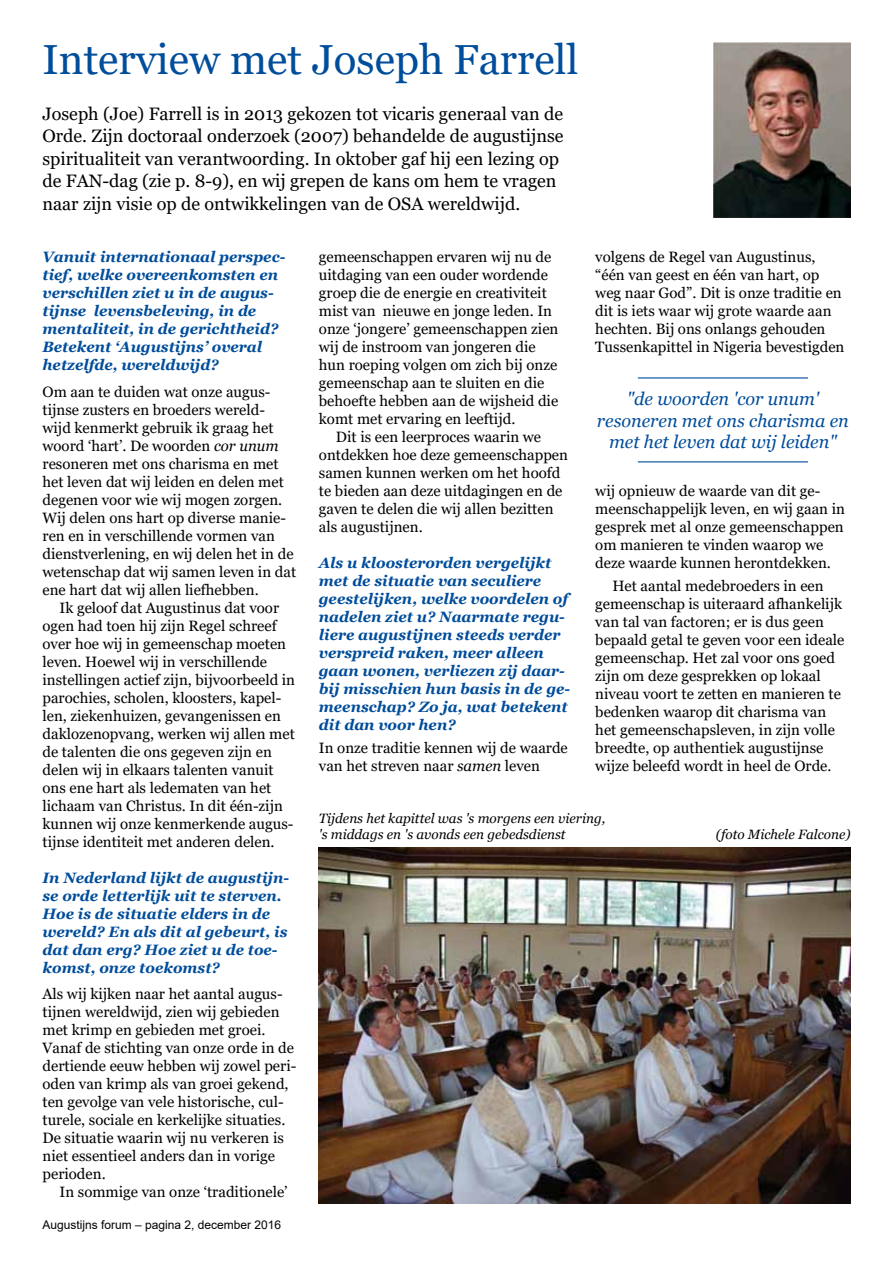
<style>
.page{position:relative;width:893px;height:1263px;background:#fff}
.page>*{position:absolute;margin:0;border:0;box-sizing:border-box;transform-origin:0 0}
.t1{font:42px "Georgia";color:#004d9b}
.t2{font:18px/22.5px "Georgia";color:#000}
.t3{font:italic 18px/21.6px "Georgia";color:#004d9b;text-align:center}
.t4{font:15px/18px "Georgia";color:#000}
.t5{font:italic 700 15px/18px "Georgia";color:#004d9b}
.t6{font:italic 13.5px/16.2px "Georgia";color:#000}
.t7{font:12px "Arial";color:#000}
.s1{font-style:italic}
</style>
<div class="page">
<img style="left:319px;top:847px;width:531px;height:356px">
<img style="left:714px;top:43px;width:136px;height:175px">
<hr style="left:638px;top:461px;width:170px;height:1px;background:#004d9b">
<hr style="left:638px;top:377px;width:170px;height:1px;background:#004d9b">
<h1 class="t1" style="left:43px;top:34px;width:538px">Interview met Joseph Farrell</h1>
<p class="t2" style="left:43px;top:103px;width:523px">Joseph (Joe) Farrell is in 2013 gekozen tot vicaris generaal van de Orde. Zijn doctoraal onderzoek (2007) behandelde de augustijnse spiritualiteit van verantwoording. In oktober gaf hij een lezing op de FAN-dag (zie p. 8-9), en wij grepen de kans om hem te vragen naar zijn visie op de ontwikkelingen van de OSA wereldwijd.</p>
<p class="t5" style="left:43px;top:248px;width:244px">Vanuit internationaal perspec&shy;tief, welke overeenkomsten en verschillen ziet u in de augus&shy;tijnse levensbeleving, in de mentaliteit, in de gerichtheid?<br>Betekent ‘Augustijns’ overal hetzelfde, wereldwijd?</p>
<p class="t4" style="left:43px;top:383px;width:255px">Om aan te duiden wat onze augus&shy;tijnse zusters en broeders wereld&shy;wijd kenmerkt gebruik ik graag het woord ‘hart’. De woorden <span class="s1">cor unum </span>resoneren met ons charisma en met het leven dat wij leiden en delen met degenen voor wie wij mogen zorgen.<br>Wij delen ons hart op diverse manie&shy;ren en in verschillende vormen van dienstverlening, en wij delen het in de wetenschap dat wij samen leven in dat ene hart dat wij allen liefhebben.</p>
<p class="t4" style="left:43px;top:599px;width:254px;text-indent:17px">Ik geloof dat Augustinus dat voor ogen had toen hij zijn Regel schreef over hoe wij in gemeenschap moeten leven. Hoewel wij in verschillende instellingen actief zijn, bijvoorbeeld in parochies, scholen, kloosters, kapel&shy;len, ziekenhuizen, gevangenissen en daklozenopvang, werken wij allen met de talenten die ons gegeven zijn en delen wij in elkaars talenten vanuit ons ene hart als ledematen van het lichaam van Christus. In dit één-zijn kunnen wij onze kenmerkende augus&shy;tijnse identiteit met anderen delen.</p>
<p class="t5" style="left:43px;top:869px;width:248px">In Nederland lijkt de augustijn&shy;se orde letterlijk uit te sterven.<br>Hoe is de situatie elders in de wereld? En als dit al gebeurt, is dat dan erg? Hoe ziet u de toe&shy;komst, onze toekomst?</p>
<p class="t4" style="left:43px;top:985px;width:255px">Als wij kijken naar het aantal augus&shy;tijnen wereldwijd, zien wij gebieden met krimp en gebieden met groei.<br>Vanaf de stichting van onze orde in de dertiende eeuw hebben wij zowel peri&shy;oden van krimp als van groei gekend, ten gevolge van vele historische, cul&shy;turele, sociale en kerkelijke situaties.<br>De situatie waarin wij nu verkeren is niet essentieel anders dan in vorige perioden.</p>
<p class="t4" style="left:60px;top:1183px;width:230px">In sommige van onze ‘traditionele’</p>
<p class="t7" style="left:43px;top:1217px;width:240px">Augustijns forum – pagina 2, december 2016</p>
<p class="t4" style="left:319px;top:248px;width:241px">gemeenschappen ervaren wij nu de uitdaging van een ouder wordende groep die de energie en creativiteit mist van nieuwe en jonge leden. In onze ‘jongere’ gemeenschappen zien wij de instroom van jongeren die hun roeping volgen om zich bij onze gemeenschap aan te sluiten en die behoefte hebben aan de wijsheid die komt met ervaring en leeftijd.</p>
<p class="t4" style="left:319px;top:428px;width:251px;text-indent:17px">Dit is een leerproces waarin we ontdekken hoe deze gemeenschappen samen kunnen werken om het hoofd te bieden aan deze uitdagingen en de gaven te delen die wij allen bezitten als augustijnen.</p>
<p class="t5" style="left:319px;top:554px;width:253px">Als u kloosterorden vergelijkt met de situatie van seculiere geestelijken, welke voordelen of nadelen ziet u? Naarmate regu&shy;liere augustijnen steeds verder verspreid raken, meer alleen gaan wonen, verliezen zij daar&shy;bij misschien hun basis in de ge&shy;meenschap? Zo ja, wat betekent dit dan voor hen?</p>
<p class="t4" style="left:319px;top:739px;width:250px">In onze traditie kennen wij de waarde van het streven naar <span class="s1">samen</span> leven</p>
<p class="t4" style="left:595px;top:248px;width:251px">volgens de Regel van Augustinus, “één van geest en één van hart, op weg naar God”. Dit is onze traditie en dit is iets waar wij grote waarde aan hechten. Bij ons onlangs gehouden Tussenkapittel in Nigeria bevestigden</p>
<p class="t3" style="left:597px;top:388px;width:253px">"de woorden 'cor unum' resoneren met ons charisma en met het leven dat wij leiden"</p>
<p class="t4" style="left:595px;top:482px;width:251px">wij opnieuw de waarde van dit ge&shy;meenschappelijk leven, en wij gaan in gesprek met al onze gemeenschappen om manieren te vinden waarop we deze waarde kunnen herontdekken.</p>
<p class="t4" style="left:595px;top:577px;width:251px;text-indent:17px">Het aantal medebroeders in een gemeenschap is uiteraard afhankelijk van tal van factoren; er is dus geen bepaald getal te geven voor een ideale gemeenschap. Het zal voor ons goed zijn om deze gesprekken op lokaal niveau voort te zetten en manieren te bedenken waarop dit charisma van het gemeenschapsleven, in zijn volle breedte, op authentiek augustijnse wijze beleefd wordt in heel de Orde.</p>
<p class="t6" style="left:319px;top:810px;width:288px">Tijdens het kapittel was 's morgens een viering, 's middags en 's avonds een gebedsdienst</p>
<p class="t6" style="left:716px;top:826px;width:136px">(foto Michele Falcone)</p>
</div>
